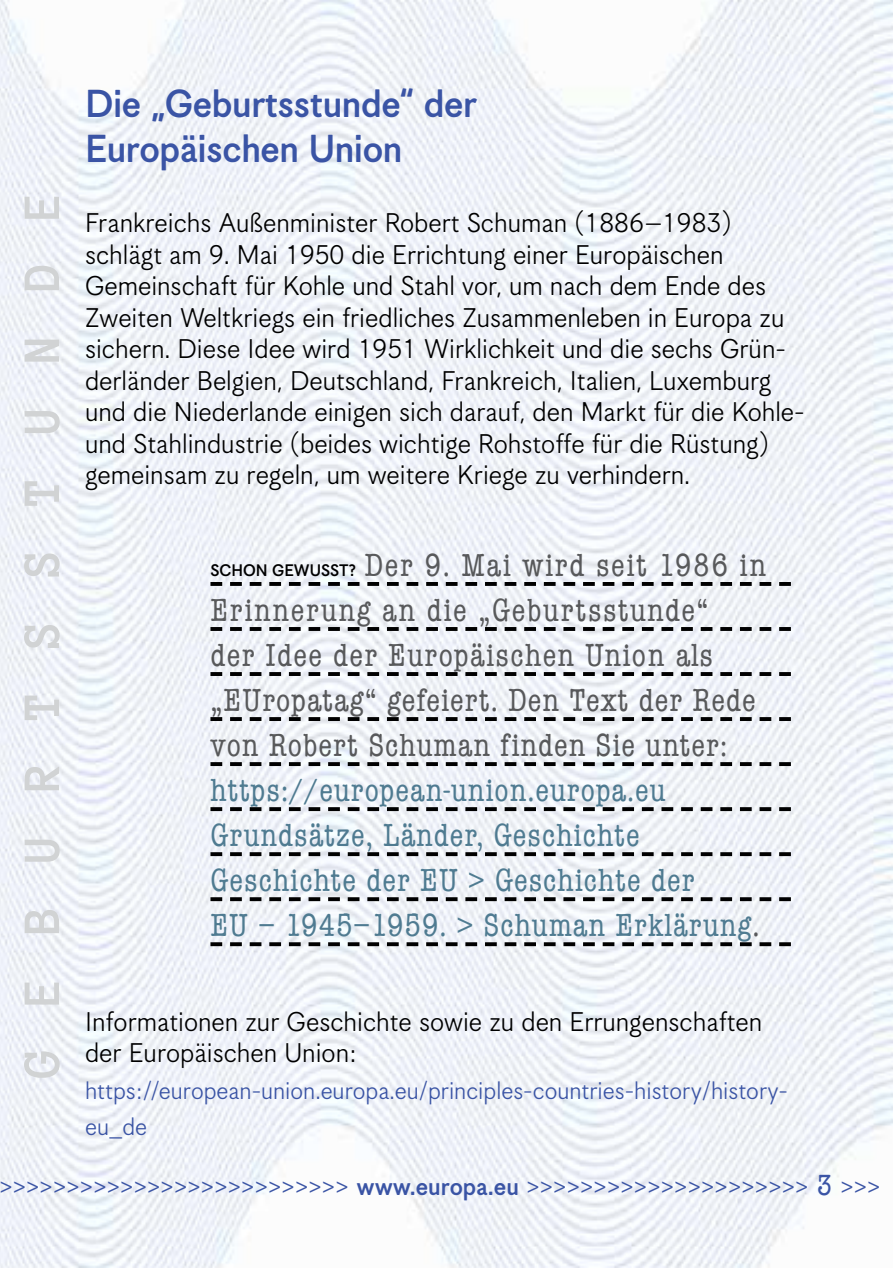
<style>
.page{position:relative;width:893px;height:1268px;background:#fff}
.page>*{position:absolute;margin:0;border:0;box-sizing:border-box;transform-origin:0 0}
.t1{font:700 54px "Anonymous Pro";color:#d1d3d4}
.t2{font:42px/45px "Korpus Grotesk D";letter-spacing:-.01em;color:#3a54a5}
.t3{font:condensed 33px/45px "American Typewriter";letter-spacing:.04em;color:#58595b}
.t4{font:condensed 33px/45px "American Typewriter";letter-spacing:.03em;color:#4f7b91}
.t5{font:30px/31.5px "Korpus Grotesk A";color:#000}
.t6{font:27px/36px "Korpus Grotesk A";color:#3a54a5}
.t7{font:condensed 24px "American Typewriter";color:#3a54a5}
.s1{font-family:"Korpus Grotesk D";font-stretch:normal;font-size:18px;color:#000}
.s2{color:#58595b}
.s3{font-family:"Korpus Grotesk D";font-stretch:normal;font-size:27px}
.s4{font-size:30px}
</style>
<div class="page">
<img style="left:0;top:0;width:893px;height:1267px">
<svg style="left:210px;top:582px;width:581px;height:3px"></svg>
<svg style="left:210px;top:627px;width:581px;height:3px"></svg>
<svg style="left:210px;top:672px;width:581px;height:3px"></svg>
<svg style="left:210px;top:717px;width:581px;height:3px"></svg>
<svg style="left:210px;top:762px;width:581px;height:3px"></svg>
<svg style="left:210px;top:807px;width:581px;height:3px"></svg>
<svg style="left:210px;top:852px;width:581px;height:3px"></svg>
<svg style="left:210px;top:897px;width:581px;height:3px"></svg>
<svg style="left:210px;top:942px;width:581px;height:3px"></svg>
<h1 class="t1" style="left:10px;top:1077px;width:888px;rotate:-90deg">G E B U R T S S T U N D E</h1>
<h2 class="t2" style="left:85px;top:80px;width:394px">Die „Geburtsstunde“ der<br>Europäischen Union</h2>
<p class="t5" style="left:85px;top:207px;width:721px">Frankreichs Außenminister Robert Schuman (1886–1983) schlägt am 9. Mai 1950 die Errichtung einer Europäischen Gemeinschaft für Kohle und Stahl vor, um nach dem Ende des Zweiten Weltkriegs ein friedliches Zusammenleben in Europa zu sichern. Diese Idee wird 1951 Wirklichkeit und die sechs Grün&shy;derländer Belgien, Deutschland, Frankreich, Italien, Luxemburg und die Niederlande einigen sich darauf, den Markt für die Kohle&shy;und Stahlindustrie (beides wichtige Rohstoffe für die Rüstung) gemeinsam zu regeln, um weitere Kriege zu verhindern.</p>
<p class="t3" style="left:210px;top:541px;width:557px"><span class="s1">SCHON GEWUSST?</span> Der 9. Mai wird seit 1986 in Erinnerung an die „Geburtsstunde“<br>der Idee der Europäischen Union als „EUropatag“ gefeiert. Den Text der Rede von Robert Schuman finden Sie unter:</p>
<p class="t4" style="left:210px;top:766px;width:550px">https://european-union.europa.eu Grundsätze, Länder, Geschichte Geschichte der EU &gt; Geschichte der<br>EU – 1945–1959. &gt; Schuman Erklärung<span class="s2">.</span></p>
<p class="t5" style="left:85px;top:1005px;width:679px">Informationen zur Geschichte sowie zu den Errungenschaften der Europäischen Union:</p>
<p class="t6" style="left:85px;top:1071px;width:704px">https://european-union.europa.eu/principles-countries-history/history&shy;eu_de</p>
<p class="t7" style="left:0;top:1168px;width:881px">&gt;&gt;&gt;&gt;&gt;&gt;&gt;&gt;&gt;&gt;&gt;&gt;&gt;&gt;&gt;&gt;&gt;&gt;&gt;&gt;&gt;&gt;&gt;&gt;&gt;&gt; <span class="s3">www.europa.eu</span> &gt;&gt;&gt;&gt;&gt;&gt;&gt;&gt;&gt;&gt;&gt;&gt;&gt;&gt;&gt;&gt;&gt;&gt;&gt;&gt;&gt; <span class="s4">3</span> &gt;&gt;&gt;</p>
</div>
